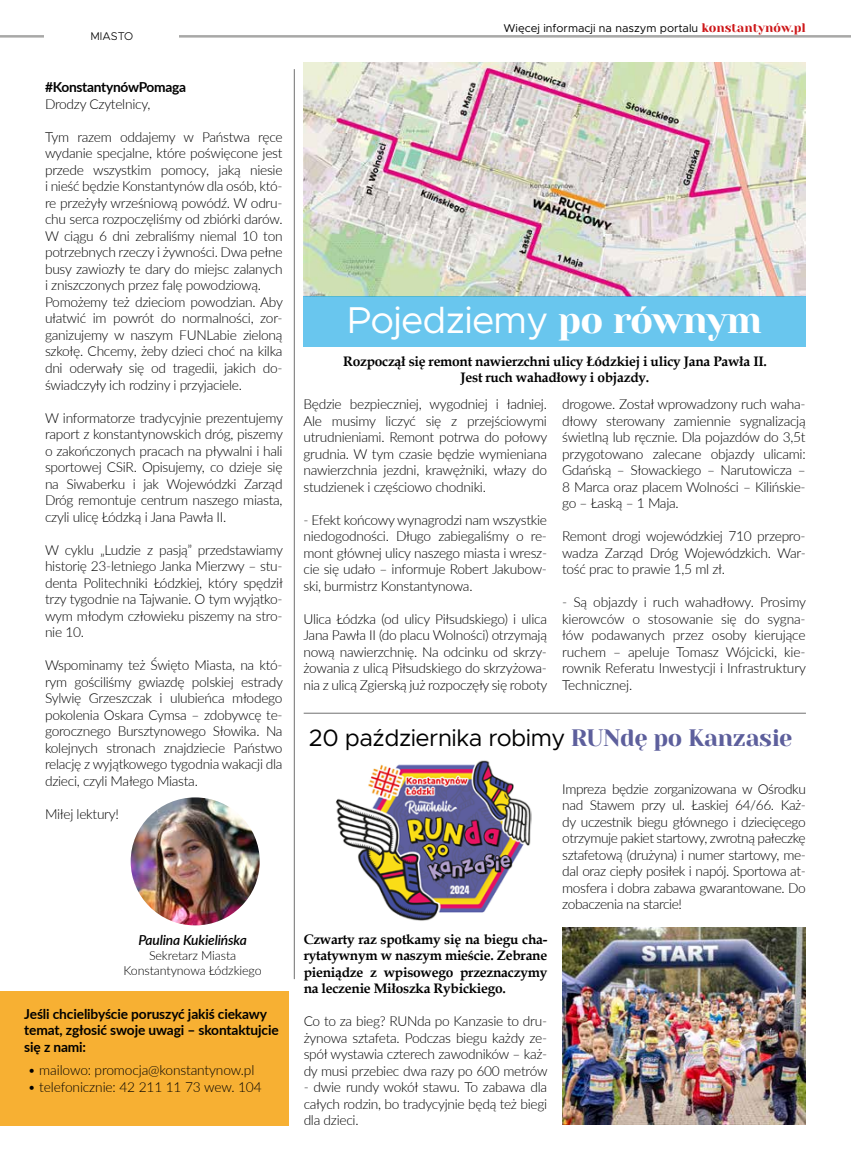
<style>
.page{position:relative;width:851px;height:1170px;background:#fff}
.page>*{position:absolute;margin:0;border:0;box-sizing:border-box;transform-origin:0 0}
.t1{font:37.5px "Metropolis";letter-spacing:-.02em;color:#fff}
.t2{font:23.75px "Metropolis";letter-spacing:-.02em;color:#000}
.t3{font:300 13.75px/16.5px "Lato";letter-spacing:-.02em;color:#000;text-align:justify}
.t4{font:700 13.75px/16.5px "Book Antiqua";letter-spacing:-.02em;color:#000;text-align:justify}
.t5{font:700 13.75px/16.5px "Lato";letter-spacing:-.01em;color:#000}
.t6{font:italic 600 13.75px "Lato";letter-spacing:-.01em;color:#000}
.t7{font:300 12.5px/15px "Lato";letter-spacing:-.01em;color:#000;text-align:center}
.t8{font:11.25px "Metropolis";color:#000}
.t9{font:300 11.25px "Metropolis";color:#000}
.s1{font-family:"Yeseva One";font-size:12.5px;color:#cd1719}
.s2{font-family:"Yeseva One"}
.s3{font-family:"Yeseva One";color:#5d5f9c}
</style>
<div class="page">
<img style="left:304px;top:63px;width:501px;height:233px">
<hr style="left:0;top:35px;width:850px;height:3px;background:#a8a8a7">
<div style="left:0;top:991px;width:288px;height:134px;background:#f7b033"></div>
<div style="left:45px;top:31px;width:134px;height:11px;background:#fff"></div>
<hr style="left:294px;top:69px;width:1px;height:910px;background:#000">
<img style="left:131px;top:797px;width:129px;height:128px">
<hr style="left:303px;top:712px;width:502px;height:1px;background:#000">
<div style="left:304px;top:296px;width:501px;height:51px;background:#69c6ee"></div>
<img style="left:335px;top:760px;width:196px;height:161px">
<img style="left:562px;top:927px;width:243px;height:197px">
<p class="t9" style="left:90px;top:29px;width:44px">MIASTO</p>
<p class="t5" style="left:45px;top:78px;width:142px">#KonstantynówPomaga</p>
<p class="t3" style="left:45px;top:95px;width:107px">Drodzy Czytelnicy,</p>
<p class="t3" style="left:45px;top:128px;width:239px;text-align:left">Tym razem oddajemy w Państwa ręce wydanie specjalne, które poświęcone jest przede wszystkim pomocy, jaką niesie i nieść będzie Konstantynów dla osób, któ&shy;re przeżyły wrześniową powódź. W odru&shy;chu serca rozpoczęliśmy od zbiórki darów.<br>W ciągu 6 dni zebraliśmy niemal 10 ton potrzebnych rzeczy i żywności. Dwa pełne busy zawiozły te dary do miejsc zalanych i zniszczonych przez falę powodziową.<br>Pomożemy też dzieciom powodzian. Aby ułatwić im powrót do normalności, zor&shy;ganizujemy w naszym FUNLabie zieloną szkołę. Chcemy, żeby dzieci choć na kilka dni oderwały się od tragedii, jakich do&shy;świadczyły ich rodziny i przyjaciele.</p>
<p class="t3" style="left:45px;top:409px;width:239px">W informatorze tradycyjnie prezentujemy raport z konstantynowskich dróg, piszemy o zakończonych pracach na pływalni i hali sportowej CSiR. Opisujemy, co dzieje się na Siwaberku i jak Wojewódzki Zarząd Dróg remontuje centrum naszego miasta, czyli ulicę Łódzką i Jana Pawła II.</p>
<p class="t3" style="left:45px;top:541px;width:239px">W cyklu „Ludzie z pasją” przedstawiamy historię 23-letniego Janka Mierzwy – stu&shy;denta Politechniki Łódzkiej, który spędził trzy tygodnie na Tajwanie. O tym wyjątko&shy;wym młodym człowieku piszemy na stro&shy;nie 10.</p>
<p class="t3" style="left:45px;top:656px;width:239px">Wspominamy też Święto Miasta, na któ&shy;rym gościliśmy gwiazdę polskiej estrady Sylwię Grzeszczak i ulubieńca młodego pokolenia Oskara Cymsa – zdobywcę te&shy;gorocznego Bursztynowego Słowika. Na kolejnych stronach znajdziecie Państwo relację z wyjątkowego tygodnia wakacji dla dzieci, czyli Małego Miasta.</p>
<p class="t3" style="left:45px;top:805px;width:75px">Miłej lektury!</p>
<p class="t6" style="left:138px;top:929px;width:110px">Paulina Kukielińska</p>
<p class="t7" style="left:124px;top:947px;width:139px">Sekretarz Miasta<br>Konstantynowa Łódzkiego</p>
<p class="t5" style="left:24px;top:1004px;width:256px">Jeśli chcielibyście poruszyć jakiś ciekawy temat, zgłosić swoje uwagi – skontaktujcie się z nami:</p>
<p class="t3" style="left:28px;top:1061px;width:228px">• mailowo: promocja@konstantynow.pl</p>
<p class="t3" style="left:28px;top:1077px;width:235px">• telefonicznie: 42 211 11 73 wew. 104</p>
<p class="t8" style="left:503px;top:21px;width:304px">Więcej informacji na naszym portalu <span class="s1">konstantynów.pl</span></p>
<h1 class="t1" style="left:347px;top:297px;width:416px">Pojedziemy <span class="s2">po równym</span></h1>
<p class="t4" style="left:343px;top:352px;width:425px;text-align:center">Rozpoczął się remont nawierzchni ulicy Łódzkiej i ulicy Jana Pawła II.<br>Jest ruch wahadłowy i objazdy.</p>
<p class="t3" style="left:303px;top:395px;width:245px">Będzie bezpieczniej, wygodniej i ładniej.<br>Ale musimy liczyć się z przejściowymi utrudnieniami. Remont potrwa do połowy grudnia. W tym czasie będzie wymieniana nawierzchnia jezdni, krawężniki, włazy do studzienek i częściowo chodniki.</p>
<p class="t3" style="left:303px;top:511px;width:245px">- Efekt końcowy wynagrodzi nam wszystkie niedogodności. Długo zabiegaliśmy o re&shy;mont głównej ulicy naszego miasta i wresz&shy;cie się udało – informuje Robert Jakubow&shy;ski, burmistrz Konstantynowa.</p>
<p class="t3" style="left:303px;top:610px;width:245px">Ulica Łódzka (od ulicy Piłsudskiego) i ulica Jana Pawła II (do placu Wolności) otrzymają nową nawierzchnię. Na odcinku od skrzy&shy;żowania z ulicą Piłsudskiego do skrzyżowa&shy;nia z ulicą Zgierską już rozpoczęły się roboty</p>
<p class="t3" style="left:562px;top:395px;width:245px">drogowe. Został wprowadzony ruch waha&shy;dłowy sterowany zamiennie sygnalizacją świetlną lub ręcznie. Dla pojazdów do 3,5t przygotowano zalecane objazdy ulicami:<br>Gdańską – Słowackiego – Narutowicza – 8 Marca oraz placem Wolności – Kilińskie&shy;go – Łaską – 1 Maja.</p>
<p class="t3" style="left:562px;top:527px;width:245px">Remont drogi wojewódzkiej 710 przepro&shy;wadza Zarząd Dróg Wojewódzkich. War&shy;tość prac to prawie 1,5 ml zł.</p>
<p class="t3" style="left:562px;top:593px;width:245px">- Są objazdy i ruch wahadłowy. Prosimy kierowców o stosowanie się do sygna&shy;łów podawanych przez osoby kierujące ruchem – apeluje Tomasz Wójcicki, kie&shy;rownik Referatu Inwestycji i Infrastruktury Technicznej.</p>
<h2 class="t2" style="left:309px;top:723px;width:485px">20 października robimy <span class="s3">RUNdę po Kanzasie</span></h2>
<p class="t4" style="left:303px;top:930px;width:245px">Czwarty raz spotkamy się na biegu cha&shy;rytatywnym w naszym mieście. Zebrane pieniądze z wpisowego przeznaczymy na leczenie Miłoszka Rybickiego.</p>
<p class="t3" style="left:303px;top:1012px;width:245px">Co to za bieg? RUNda po Kanzasie to dru&shy;żynowa sztafeta. Podczas biegu każdy ze&shy;spół wystawia czterech zawodników – każ&shy;dy musi przebiec dwa razy po 600 metrów</p>
<p class="t3" style="left:303px;top:1078px;width:245px">- dwie rundy wokół stawu. To zabawa dla całych rodzin, bo tradycyjnie będą też biegi dla dzieci.</p>
<p class="t3" style="left:562px;top:780px;width:245px">Impreza będzie zorganizowana w Ośrodku nad Stawem przy ul. Łaskiej 64/66. Każ&shy;dy uczestnik biegu głównego i dziecięcego otrzymuje pakiet startowy, zwrotną pałeczkę sztafetową (drużyna) i numer startowy, me&shy;dal oraz ciepły posiłek i napój. Sportowa at&shy;mosfera i dobra zabawa gwarantowane. Do zobaczenia na starcie!</p>
</div>
